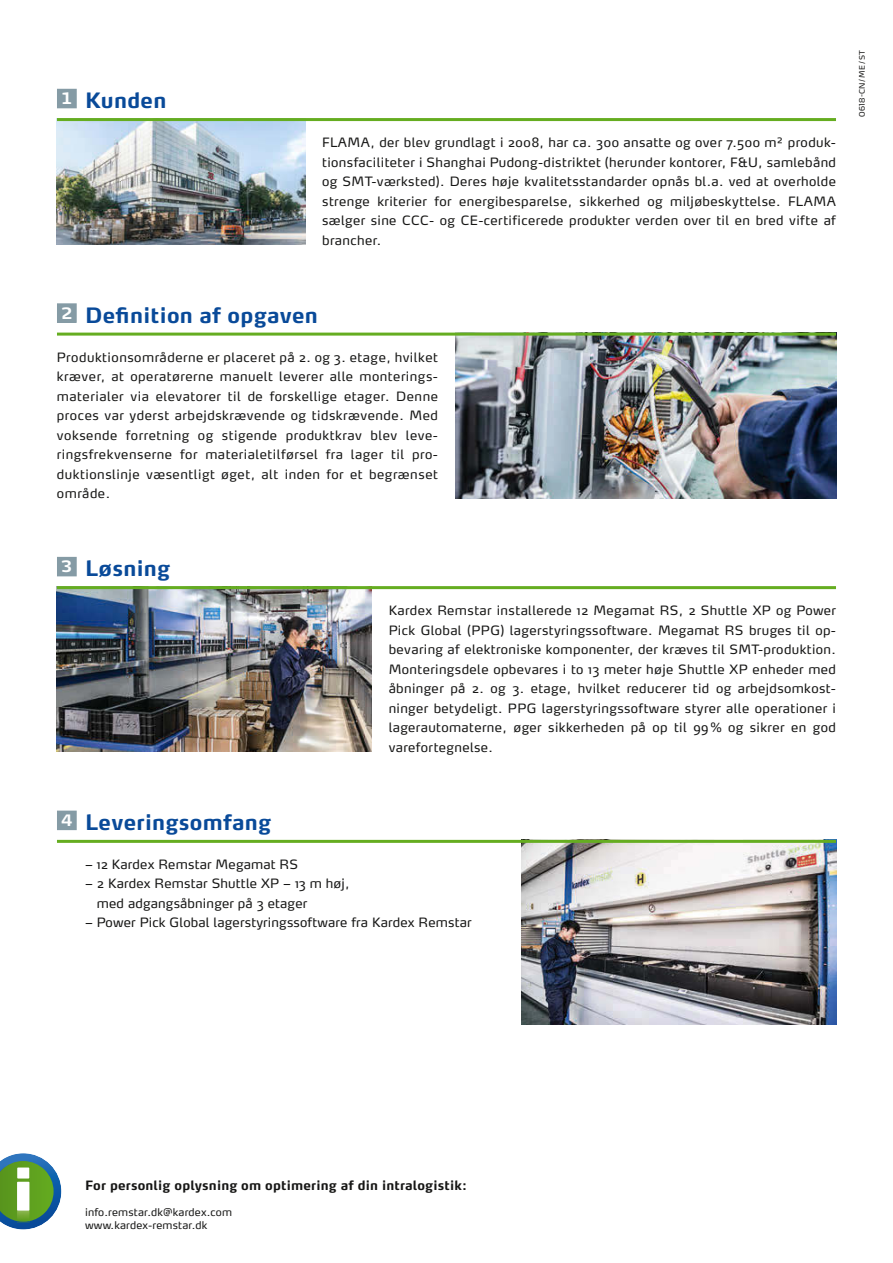
<style>
.page{position:relative;width:893px;height:1263px;background:#fff}
.page>*{position:absolute;margin:0;border:0;box-sizing:border-box;transform-origin:0 0}
.t1{font:700 21px "Max Pro";letter-spacing:.015em;color:#094a99}
.t2{font:700 15.6px "Max Pro";color:#fff}
.t3{font:12.75px/19.5px "Max Pro";letter-spacing:.03em;color:#161615;text-align:justify}
.t4{font:700 12.75px "Max Pro";letter-spacing:.015em;color:#161615}
.t5{font:10.5px/13.5px "Max Pro";letter-spacing:.015em;color:#161615}
.t6{font:7.5px "Max Pro";letter-spacing:.015em;color:#161615}
</style>
<div class="page">
<img style="left:57px;top:589px;width:315px;height:163px">
<img style="left:57px;top:121px;width:248px;height:124px">
<img style="left:455px;top:336px;width:381px;height:162px">
<img style="left:521px;top:843px;width:315px;height:182px">
<hr style="left:57px;top:118px;width:779px;height:3px;background:#65ad20">
<hr style="left:57px;top:333px;width:779px;height:3px;background:#65ad20">
<hr style="left:57px;top:840px;width:779px;height:3px;background:#65ad20">
<hr style="left:57px;top:586px;width:779px;height:3px;background:#65ad20">
<div style="left:58px;top:89px;width:18px;height:19px;background:#859ba5"></div>
<div style="left:57px;top:89px;width:20px;height:19px;border:1px solid #859ba5"></div>
<div style="left:58px;top:304px;width:18px;height:18px;background:#859ba5"></div>
<div style="left:57px;top:303px;width:20px;height:20px;border:1px solid #859ba5"></div>
<div style="left:58px;top:811px;width:18px;height:18px;background:#859ba5"></div>
<div style="left:57px;top:811px;width:20px;height:19px;border:1px solid #859ba5"></div>
<div style="left:58px;top:557px;width:18px;height:19px;background:#859ba5"></div>
<div style="left:57px;top:557px;width:20px;height:19px;border:1px solid #859ba5"></div>
<svg style="left:0;top:1153px;width:62px;height:77px"></svg>
<p class="t2" style="left:61px;top:92px;width:13px">1</p>
<h1 class="t1" style="left:85px;top:92px;width:83px">Kunden</h1>
<p class="t3" style="left:322px;top:134px;width:515px">FLAMA, der blev grundlagt i 2008, har ca. 300 ansatte og over 7.500 m2 produk&shy;tionsfaciliteter i Shanghai Pudong-distriktet (herunder kontorer, F&amp;U, samlebånd og SMT-værksted). Deres høje kvalitetsstandarder opnås bl.a. ved at overholde strenge kriterier for energibesparelse, sikkerhed og miljøbeskyttelse. FLAMA sælger sine CCC- og CE-certificerede produkter verden over til en bred vifte af brancher.</p>
<p class="t6" style="left:859px;top:117px;width:68px;rotate:-90deg">0618-CN / ME / ST</p>
<p class="t2" style="left:61px;top:307px;width:13px">2</p>
<h1 class="t1" style="left:85px;top:306px;width:234px">Definition af opgaven</h1>
<p class="t3" style="left:57px;top:349px;width:383px">Produktionsområderne er placeret på 2. og 3. etage, hvilket kræver, at operatørerne manuelt leverer alle monterings&shy;materialer via elevatorer til de forskellige etager. Denne proces var yderst arbejdskrævende og tidskrævende. Med voksende forretning og stigende produktkrav blev leve&shy;ringsfrekvenserne for materialetilførsel fra lager til pro&shy;duktionslinje væsentligt øget, alt inden for et begrænset område.</p>
<p class="t2" style="left:61px;top:560px;width:13px">3</p>
<h1 class="t1" style="left:85px;top:560px;width:87px">Løsning</h1>
<p class="t3" style="left:389px;top:602px;width:449px">Kardex Remstar installerede 12 Megamat RS, 2 Shuttle XP og Power Pick Global (PPG) lagerstyringssoftware. Megamat RS bruges til op&shy;bevaring af elektroniske komponenter, der kræves til SMT-produktion.<br>Monteringsdele opbevares i to 13 meter høje Shuttle XP enheder med åbninger på 2. og 3. etage, hvilket reducerer tid og arbejdsomkost&shy;ninger betydeligt. PPG lagerstyringssoftware styrer alle operationer i lagerautomaterne, øger sikkerheden på op til 99 % og sikrer en god varefortegnelse.</p>
<p class="t2" style="left:61px;top:814px;width:13px">4</p>
<h1 class="t1" style="left:85px;top:813px;width:188px">Leveringsomfang</h1>
<p class="t3" style="left:85px;top:856px;width:215px">– 12 Kardex Remstar Megamat RS</p>
<p class="t3" style="left:97px;top:875px;width:254px;text-indent:-12px">– 2 Kardex Remstar Shuttle XP – 13 m høj, med adgangsåbninger på 3 etager</p>
<p class="t3" style="left:85px;top:914px;width:388px">– Power Pick Global lagerstyringssoftware fra Kardex Remstar</p>
<p class="t4" style="left:85px;top:1180px;width:384px">For personlig oplysning om optimering af din intralogistik:</p>
<p class="t5" style="left:85px;top:1206px;width:148px">info.remstar.dk@kardex.com www.kardex-remstar.dk</p>
</div>
